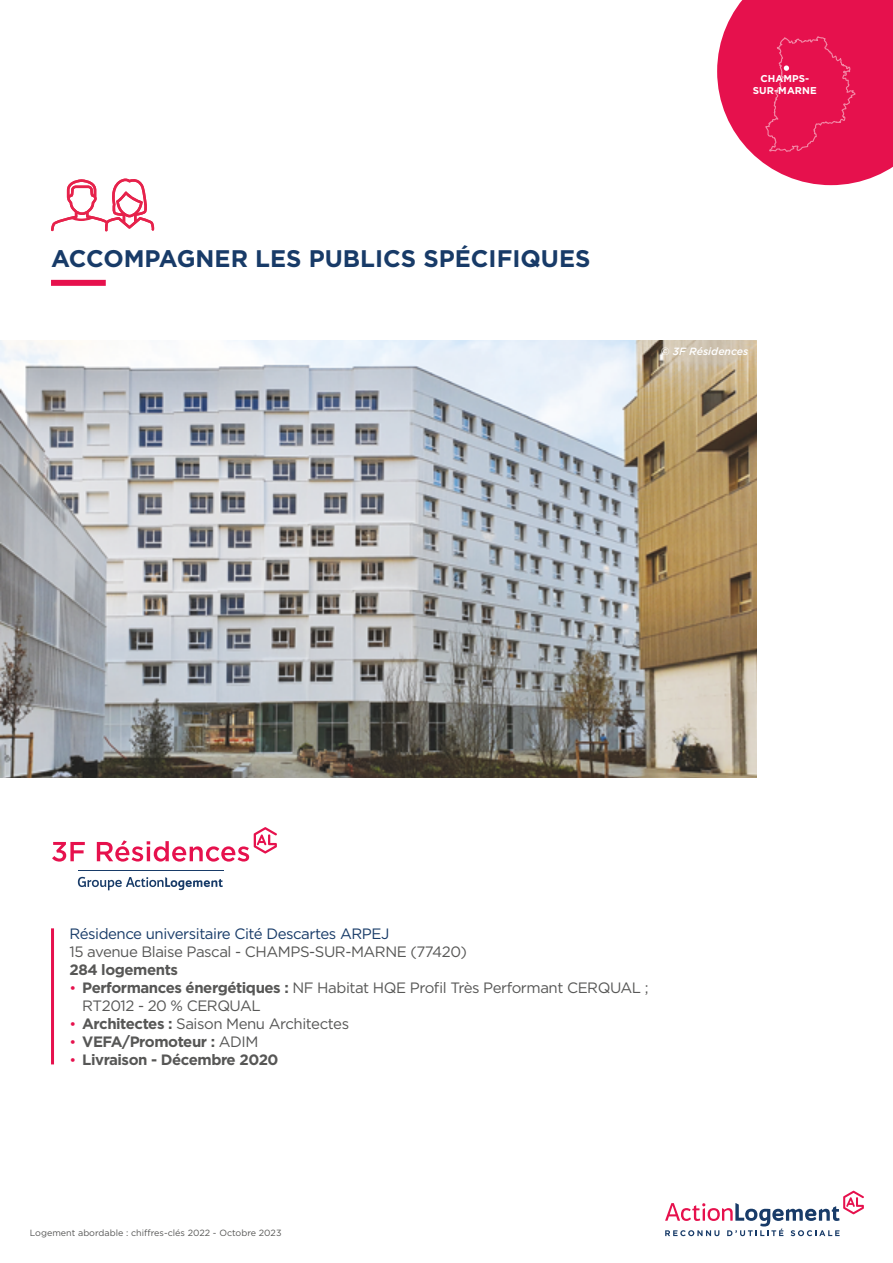
<style>
.page{position:relative;width:893px;height:1263px;background:#fff}
.page>*{position:absolute;margin:0;border:0;box-sizing:border-box;transform-origin:0 0}
.t1{font:700 24px "Gotham";color:#183b68}
.t2{font:15px/18px "Gotham";letter-spacing:-.03em;color:#575756}
.t3{font:700 15px "Gotham";letter-spacing:-.03em;color:#575756}
.t4{font:15px "Gotham";letter-spacing:-.03em;color:#183b68}
.t5{font:italic 500 10.5px "Gotham";color:#fff}
.t6{font:700 9.9px/11.9px "Gotham";letter-spacing:.01em;color:#fff;text-align:center}
.t7{font:9px "Gotham";color:#575756}
.s1{font-size:14.25px;color:#e6114d}
.s2{font-weight:700}
.s3{font-weight:400;font-size:14.25px;color:#e6114d}
.s4{font-weight:400}
</style>
<div class="page">
<svg style="left:665px;top:1191px;width:199px;height:45px"></svg>
<svg style="left:51px;top:178px;width:104px;height:54px"></svg>
<div style="left:51px;top:280px;width:55px;height:6px;background:#e6114d"></div>
<svg style="left:78px;top:877px;width:145px;height:13px"></svg>
<hr style="left:78px;top:870px;width:145px;height:1px;background:#183b68">
<svg style="left:52px;top:842px;width:33px;height:19px"></svg>
<svg style="left:97px;top:827px;width:180px;height:34px"></svg>
<img style="left:0;top:340px;width:757px;height:437px">
<hr style="left:51px;top:928px;width:3px;height:136px;background:#e6114d">
<svg style="left:717px;top:0;width:176px;height:185px"></svg>
<h1 class="t1" style="left:51px;top:242px;width:541px">ACCOMPAGNER LES PUBLICS SPÉCIFIQUES</h1>
<p class="t6" style="left:753px;top:72px;width:66px">CHAMPS-<br>SUR-MARNE</p>
<p class="t5" style="left:661px;top:346px;width:89px">© 3F Résidences</p>
<p class="t4" style="left:69px;top:924px;width:321px">Résidence universitaire Cité Descartes ARPEJ</p>
<p class="t2" style="left:69px;top:943px;width:399px">15 avenue Blaise Pascal - CHAMPS-SUR-MARNE (77420)</p>
<p class="t3" style="left:69px;top:960px;width:110px">284 logements</p>
<p class="t2" style="left:82px;top:979px;width:568px;text-indent:-13px"><span class="s1">•</span> <span class="s2">Performances énergétiques :</span> NF Habitat HQE Profil Très Performant CERQUAL ;<br>RT2012 - 20 % CERQUAL</p>
<p class="t2" style="left:69px;top:1015px;width:281px"><span class="s1">•</span> <span class="s2">Architectes :</span> Saison Menu Architectes</p>
<p class="t3" style="left:69px;top:1032px;width:190px"><span class="s3">•</span> VEFA/Promoteur : <span class="s4">ADIM</span></p>
<p class="t3" style="left:69px;top:1050px;width:211px"><span class="s3">•</span> Livraison - Décembre 2020</p>
<p class="t7" style="left:30px;top:1227px;width:253px">Logement abordable : chiffres-clés 2022 - Octobre 2023</p>
</div>
